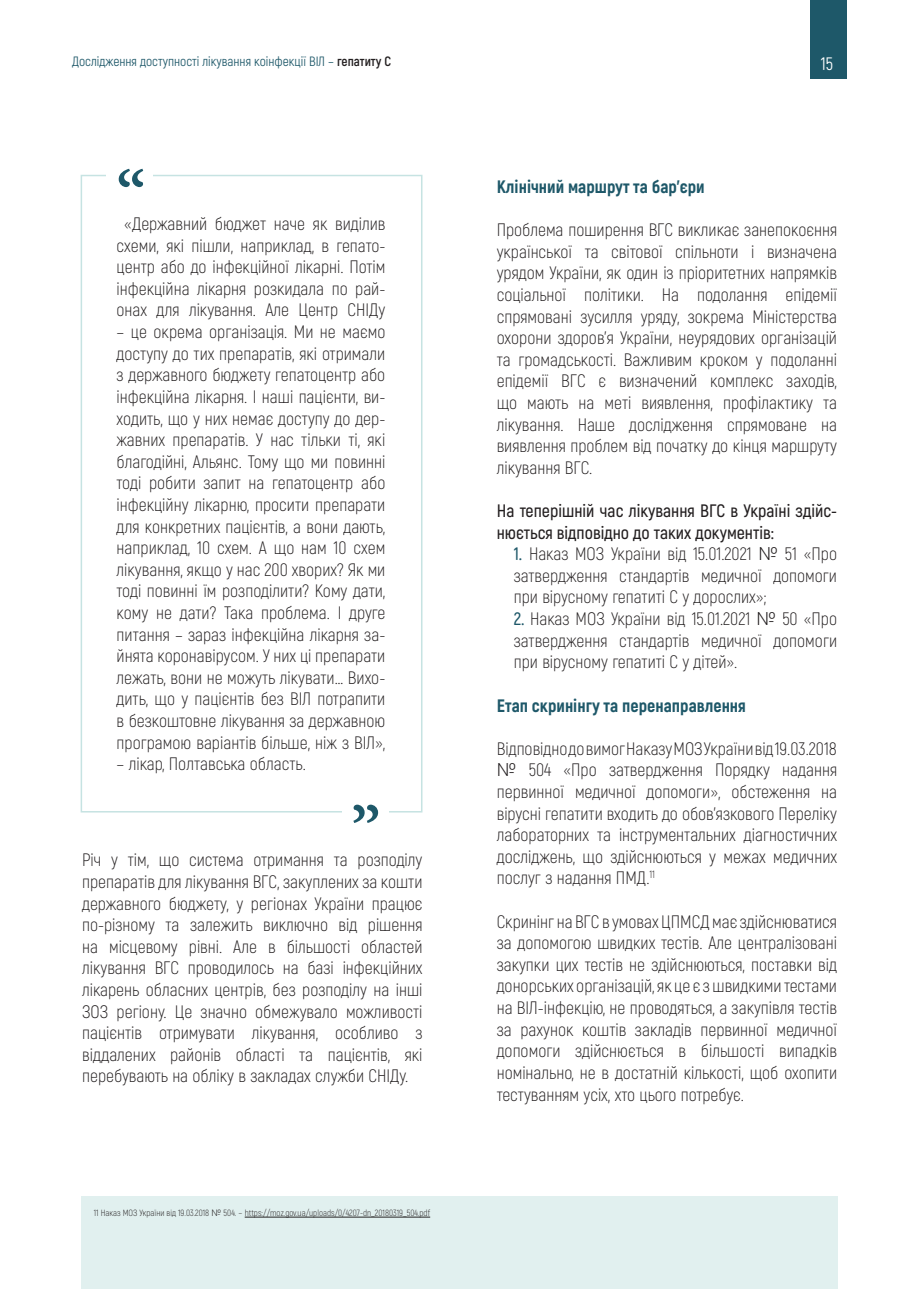
<style>
.page{position:relative;width:919px;height:1289px;background:#fff}
.page>*{position:absolute;margin:0;border:0;box-sizing:border-box;transform-origin:0 0}
.t1{font:600 69px "Minion Pro";color:#1e5869}
.t2{font:300 18px/21.6px "Akrobat";color:#231f20;text-align:justify}
.t3{font:600 18px/21.6px "Akrobat";color:#231f20}
.t4{font:800 18px "Akrobat";color:#1e5869}
.t5{font:18px "Akrobat";color:#fff}
.t6{font:13.5px "Akrobat";color:#1e5869}
.t7{font:300 9px "Akrobat";color:#231f20}
.s1{font-weight:700;color:#231f20}
.s2{font-family:"Roboto"}
.s3{font-weight:600;color:#1e5869}
</style>
<div class="page">
<div style="left:810px;top:0;width:37px;height:79px;background:#1e5869"></div>
<div style="left:81px;top:175px;width:341px;height:637px;border:2px solid #c6e3e2"></div>
<div style="left:107px;top:164px;width:46px;height:24px;background:#fff"></div>
<div style="left:342px;top:801px;width:47px;height:24px;background:#fff"></div>
<div style="left:81px;top:1196px;width:756px;height:92px;background:#e1f0ef"></div>
<hr style="left:245px;top:1216px;width:185px;height:1px;background:#231f20">
<p class="t6" style="left:72px;top:54px;width:320px">Дослідження доступності лікування коінфекції ВІЛ – <span class="s1">гепатиту С</span></p>
<h1 class="t1" style="left:116px;top:148px;width:31px">“</h1>
<p class="t2" style="left:117px;top:213px;width:270px;text-align:center">«Державний бюджет наче як виділив схеми, які пішли, наприклад, в гепато&shy;центр або до інфекційної лікарні. Потім інфекційна лікарня розкидала по рай&shy;онах для лікування. Але Центр СНІДу</p>
<p class="t2" style="left:117px;top:321px;width:270px">– це окрема організація. Ми не маємо доступу до тих препаратів, які отримали з державного бюджету гепатоцентр або інфекційна лікарня. І наші пацієнти, ви&shy;ходить, що у них немає доступу до дер&shy;жавних препаратів. У нас тільки ті, які благодійні, Альянс. Тому що ми повинні тоді робити запит на гепатоцентр або інфекційну лікарню, просити препарати для конкретних пацієнтів, а вони дають, наприклад, 10 схем. А що нам 10 схем лікування, якщо у нас 200 хворих? Як ми тоді повинні їм розподілити? Кому дати, кому не дати? Така проблема. І друге питання – зараз інфекційна лікарня за&shy;йнята коронавірусом. У них ці препарати лежать, вони не можуть лікувати… Вихо&shy;дить, що у пацієнтів без ВІЛ потрапити в безкоштовне лікування за державною програмою варіантів більше, ніж з ВІЛ»,</p>
<p class="t2" style="left:117px;top:753px;width:191px">– лікар, Полтавська область.</p>
<h1 class="t1" style="left:351px;top:783px;width:31px">”</h1>
<p class="t2" style="left:82px;top:849px;width:342px">Річ у тім, що система отримання та розподілу</p>
<p class="t2" style="left:82px;top:870px;width:342px">препаратів для лікування ВГС, закуплених за кошти державного бюджету, у регіонах України працює по-різному та залежить виключно від рішення на місцевому рівні. Але в більшості областей лікування ВГС проводилось на базі інфекційних лікарень обласних центрів, без розподілу на інші ЗОЗ регіону. Це значно обмежувало можливості пацієнтів отримувати лікування, особливо з віддалених районів області та пацієнтів, які перебувають на обліку в закладах служби СНІДу.</p>
<p class="t7" style="left:94px;top:1207px;width:338px">11 Наказ МОЗ України від 19.03.2018 <span class="s2">№</span> 504. – https://moz.gov.ua/uploads/0/4207-dn_20180319_504.pdf</p>
<p class="t5" style="left:820px;top:53px;width:14px">15</p>
<p class="t4" style="left:496px;top:175px;width:209px">Клінічний маршрут та бар’єри</p>
<p class="t2" style="left:496px;top:219px;width:342px">Проблема поширення ВГС викликає занепокоєння української та світової спільноти і визначена урядом України, як один із пріоритетних напрямків соціальної політики. На подолання епідемії спрямовані зусилля уряду, зокрема Міністерства охорони здоров’я України, неурядових організацій та громадськості. Важливим кроком у подоланні епідемії ВГС є визначений комплекс заходів, що мають на меті виявлення, профілактику та лікування. Наше дослідження спрямоване на виявлення проблем від початку до кінця маршруту лікування ВГС.</p>
<p class="t3" style="left:496px;top:500px;width:342px">На теперішній час лікування ВГС в Україні здійс&shy;нюється відповідно до таких документів:</p>
<p class="t2" style="left:513px;top:543px;width:325px"><span class="s3">1.</span> Наказ МОЗ України від 15.01.2021 <span class="s2">№</span> 51 «Про затвердження стандартів медичної допомоги при вірусному гепатиті C у дорослих»;</p>
<p class="t2" style="left:513px;top:608px;width:325px"><span class="s3">2.</span> Наказ МОЗ України від 15.01.2021 <span class="s2">№</span> 50 «Про затвердження стандартів медичної допомоги при вірусному гепатиті C у дітей».</p>
<p class="t4" style="left:496px;top:693px;width:251px">Етап скринінгу та перенаправлення</p>
<p class="t2" style="left:496px;top:737px;width:342px">Відповідно до вимог Наказу МОЗ України від 19.03.2018 <span class="s2">№</span> 504 «Про затвердження Порядку надання первинної медичної допомоги», обстеження на вірусні гепатити входить до обов’язкового Переліку лабораторних та інструментальних діагностичних досліджень, що здійснюються у межах медичних послуг з надання ПМД.<sup>11</sup></p>
<p class="t2" style="left:496px;top:910px;width:342px">Скринінг на ВГС в умовах ЦПМСД має здійснюватися за допомогою швидких тестів. Але централізовані закупки цих тестів не здійснюються, поставки від донорських організацій, як це є з швидкими тестами на ВІЛ-інфекцію, не проводяться, а закупівля тестів за рахунок коштів закладів первинної медичної допомоги здійснюється в більшості випадків номінально, не в достатній кількості, щоб охопити тестуванням усіх, хто цього потребує.</p>
</div>
